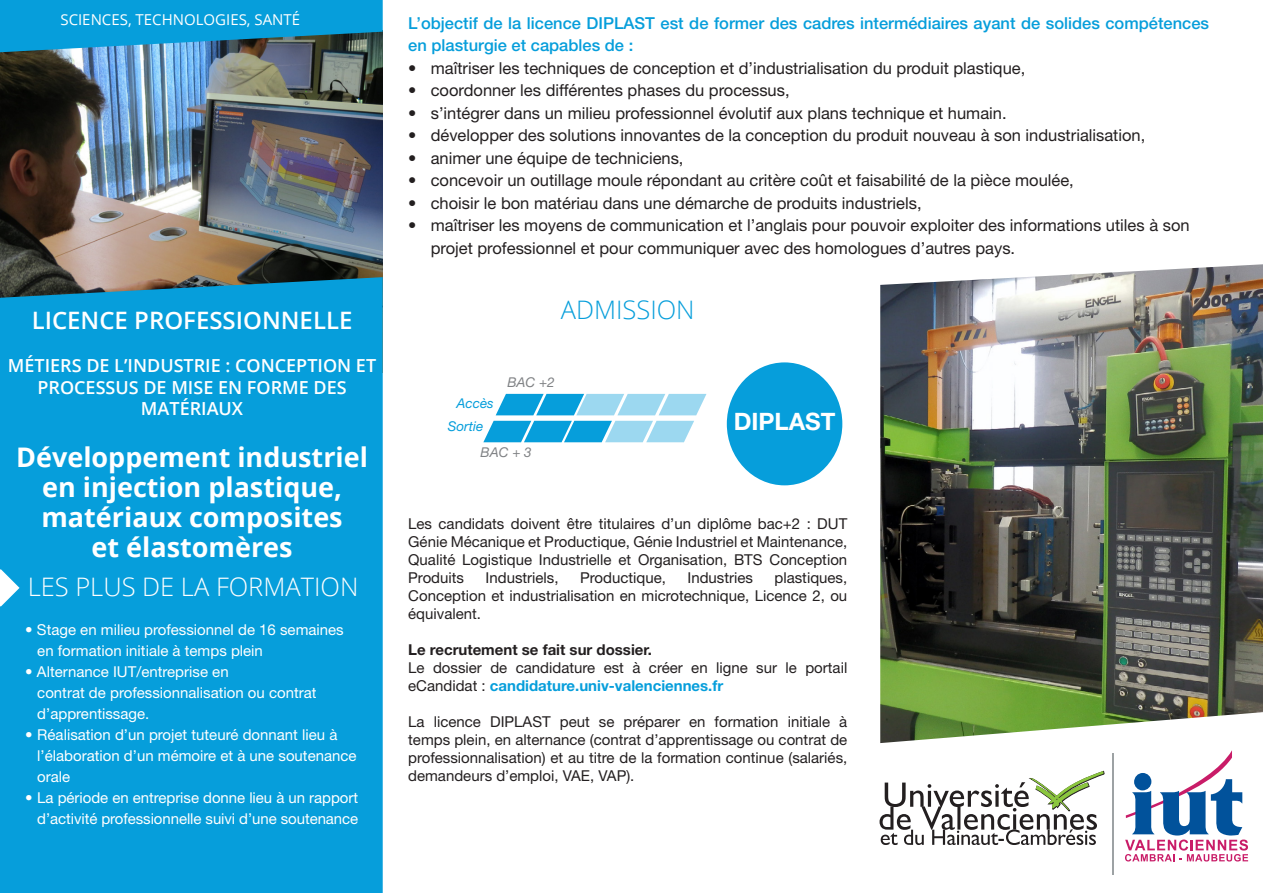
<style>
.page{position:relative;width:1263px;height:893px;background:#fff}
.page>*{position:absolute;margin:0;border:0;box-sizing:border-box;transform-origin:0 0}
.t1{font:700 27px/30px "Open Sans";color:#fff;text-align:center}
.t2{font:300 25.5px "Open Sans";color:#fff}
.t3{font:300 25.5px "Open Sans";color:#069edb}
.t4{font:600 24px "Open Sans";color:#fff}
.t5{font:700 24px "Helvetica Neue LT Std";color:#fff}
.t6{font:600 18px/21.6px "Open Sans";color:#fff;text-align:center}
.t7{font:16.5px/22.5px "Helvetica Neue LT Std";color:#231f20}
.t8{font:500 16.5px/22.5px "Helvetica Neue LT Std";color:#069edb}
.t9{font:15px/18px "Helvetica Neue LT Std";color:#231f20;text-align:justify}
.t10{font:15px/21px "Helvetica Neue LT Std";color:#fff}
.t11{font:700 15px "Helvetica Neue LT Std";color:#231f20}
.t12{font:15px "Open Sans";color:#fff}
.t13{font:italic 13.5px "Helvetica Neue LT Std";color:#069edb}
.t14{font:italic 13.5px "Helvetica Neue LT Std";color:#808285}
.s1{font-weight:700;color:#069edb}
</style>
<div class="page">
<img style="left:0;top:52px;width:383px;height:225px">
<img style="left:880px;top:264px;width:383px;height:479px">
<div style="left:0;top:277px;width:383px;height:616px;background:#069edb"></div>
<svg style="left:0;top:0;width:383px;height:52px;background:#1493c6"></svg>
<svg style="left:0;top:569px;width:20px;height:38px"></svg>
<svg style="left:879px;top:770px;width:226px;height:75px"></svg>
<hr style="left:1112px;top:753px;width:2px;height:122px;background:#9da2a4">
<div style="left:727px;top:362px;width:115px;height:123px;background:#069edb;border-radius:50%"></div>
<svg style="left:496px;top:394px;width:210px;height:21px;background:#70c7ea"></svg>
<svg style="left:483px;top:421px;width:211px;height:21px;background:#56bde6"></svg>
<svg style="left:1125px;top:750px;width:123px;height:111px"></svg>
<p class="t12" style="left:60px;top:9px;width:241px">SCIENCES, TECHNOLOGIES, SANTÉ</p>
<p class="t4" style="left:32px;top:304px;width:322px">LICENCE PROFESSIONNELLE</p>
<p class="t6" style="left:8px;top:354px;width:370px">MÉTIERS DE L’INDUSTRIE : CONCEPTION ET<br>PROCESSUS DE MISE EN FORME DES</p>
<p class="t6" style="left:141px;top:397px;width:104px">MATÉRIAUX</p>
<p class="t1" style="left:16px;top:441px;width:353px">Développement industriel en injection plastique,</p>
<p class="t1" style="left:41px;top:501px;width:303px">matériaux composites</p>
<p class="t1" style="left:91px;top:531px;width:203px">et élastomères</p>
<p class="t2" style="left:28px;top:570px;width:332px">LES PLUS DE LA FORMATION</p>
<p class="t10" style="left:37px;top:619px;width:308px;text-indent:-12px">• Stage en milieu professionnel de 16 semaines en formation initiale à temps plein</p>
<p class="t10" style="left:37px;top:661px;width:281px;text-indent:-12px">• Alternance IUT/entreprise en<br>contrat de professionnalisation ou contrat d’apprentissage.</p>
<p class="t10" style="left:37px;top:724px;width:321px;text-indent:-12px">• Réalisation d’un projet tuteuré donnant lieu à l’élaboration d’un mémoire et à une soutenance orale</p>
<p class="t10" style="left:25px;top:787px;width:334px;text-align:right">• La période en entreprise donne lieu à un rapport d’activité professionnelle suivi d’une soutenance</p>
<p class="t8" style="left:408px;top:12px;width:802px">L’objectif de la licence DIPLAST est de former des cadres intermédiaires ayant de solides compétences en plasturgie et capables de :</p>
<p class="t7" style="left:408px;top:56px;width:618px">• maîtriser les techniques de conception et d’industrialisation du produit plastique,</p>
<p class="t7" style="left:408px;top:79px;width:383px">• coordonner les différentes phases du processus,</p>
<p class="t7" style="left:408px;top:101px;width:600px">• s’intégrer dans un milieu professionnel évolutif aux plans technique et humain.</p>
<p class="t7" style="left:408px;top:124px;width:739px">• développer des solutions innovantes de la conception du produit nouveau à son industrialisation,</p>
<p class="t7" style="left:408px;top:146px;width:277px">• animer une équipe de techniciens,</p>
<p class="t7" style="left:408px;top:169px;width:667px">• concevoir un outillage moule répondant au critère coût et faisabilité de la pièce moulée,</p>
<p class="t7" style="left:408px;top:191px;width:515px">• choisir le bon matériau dans une démarche de produits industriels,</p>
<p class="t7" style="left:431px;top:214px;width:760px;text-indent:-23px">• maîtriser les moyens de communication et l’anglais pour pouvoir exploiter des informations utiles à son projet professionnel et pour communiquer avec des homologues d’autres pays.</p>
<p class="t3" style="left:561px;top:293px;width:135px">ADMISSION</p>
<p class="t13" style="left:456px;top:395px;width:39px">Accès</p>
<p class="t13" style="left:448px;top:418px;width:37px">Sortie</p>
<p class="t14" style="left:507px;top:374px;width:49px">BAC +2</p>
<p class="t14" style="left:481px;top:444px;width:53px">BAC + 3</p>
<p class="t5" style="left:734px;top:406px;width:103px">DIPLAST</p>
<p class="t9" style="left:408px;top:515px;width:441px">Les candidats doivent être titulaires d’un diplôme bac+2 : DUT Génie Mécanique et Productique, Génie Industriel et Maintenance, Qualité Logistique Industrielle et Organisation, BTS Conception Produits</p>
<p class="t9" style="left:408px;top:569px;width:441px;text-indent:366px">plastiques, Conception et industrialisation en microtechnique, Licence 2, ou équivalent.</p>
<p class="t11" style="left:408px;top:641px;width:245px">Le recrutement se fait sur dossier.</p>
<p class="t9" style="left:408px;top:659px;width:441px">Le dossier de candidature est à créer en ligne sur le portail eCandidat : <span class="s1">candidature.univ-valenciennes.fr</span></p>
<p class="t9" style="left:408px;top:713px;width:441px">La licence DIPLAST peut se préparer en formation initiale à temps plein, en alternance (contrat d’apprentissage ou contrat de professionnalisation) et au titre de la formation continue (salariés, demandeurs d’emploi, VAE, VAP).</p>
<p class="t9" style="left:486px;top:569px;width:75px">Industriels,</p>
<p class="t9" style="left:580px;top:569px;width:87px">Productique,</p>
<p class="t9" style="left:687px;top:569px;width:67px">Industries</p>
</div>
